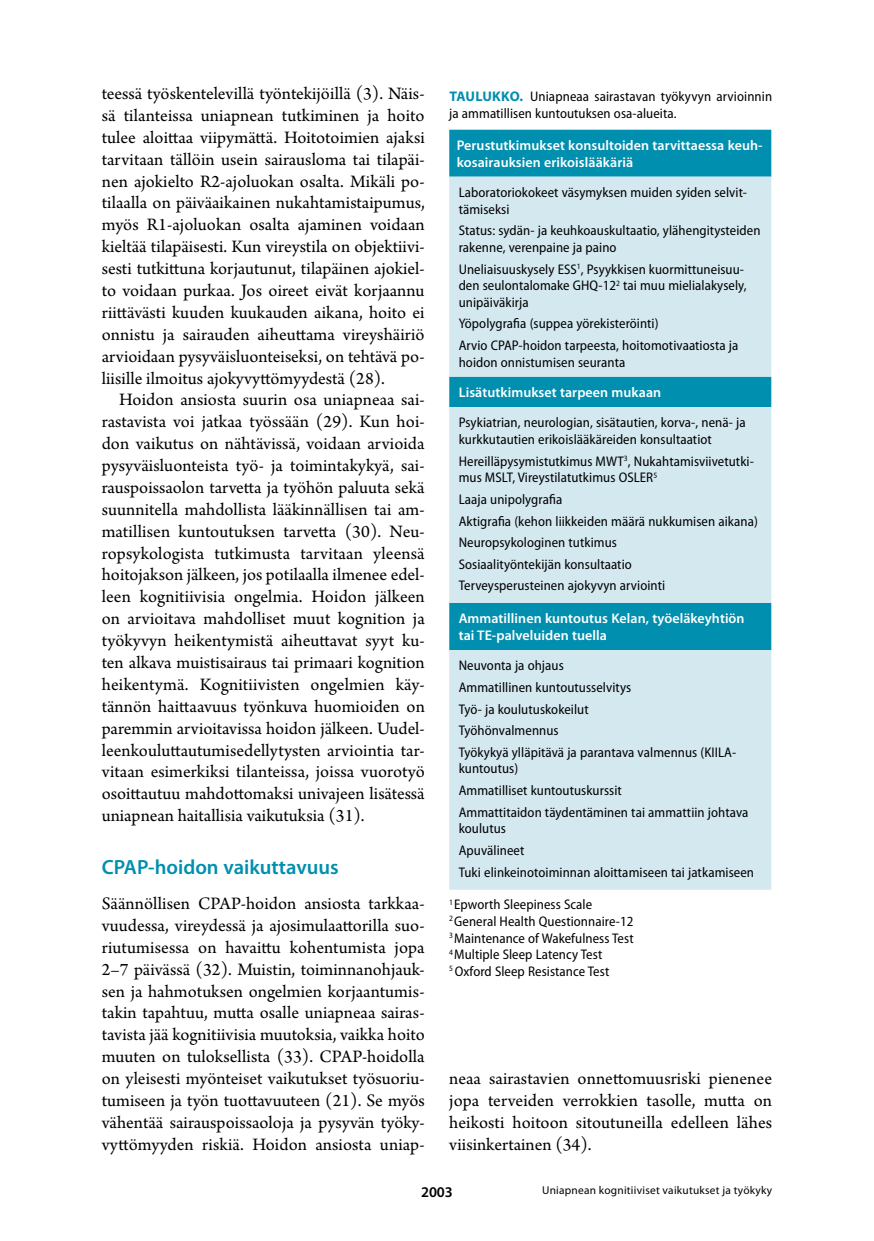
<style>
.page{position:relative;width:874px;height:1241px;background:#fff}
.page>*{position:absolute;margin:0;border:0;box-sizing:border-box;transform-origin:0 0}
.t1{font:600 20.65px "Myriad Pro";color:#008faf}
.t2{font:18.38px/21.9px "Arno Pro";color:#000;text-align:justify}
.t3{font:600 14.88px "Myriad Pro";color:#000}
.t4{font:semi-condensed 14px/21.5px "Myriad Pro";letter-spacing:.005em;color:#000}
.t5{font:600 14px/16.6px "Myriad Pro";letter-spacing:.005em;color:#fff}
.t6{font:11.38px "Myriad Pro";letter-spacing:.02em;color:#000}
.s1{font-weight:700;font-stretch:normal;color:#008faf}
</style>
<div class="page">
<div style="left:449px;top:130px;width:322px;height:47px;background:#008faf"></div>
<svg style="left:449px;top:177px;width:322px;height:712px;background:#bddee8"></svg>
<p class="t2" style="left:102px;top:84px;width:324px">teessä työskentelevillä työntekijöillä (3). Näis&shy;sä tilanteissa uniapnean tutkiminen ja hoito tulee aloittaa viipymättä. Hoitotoimien ajaksi tarvitaan tällöin usein sairausloma tai tilapäi&shy;nen ajokielto R2-ajoluokan osalta. Mikäli po&shy;tilaalla on päiväaikainen nukahtamistaipumus, myös R1-ajoluokan osalta ajaminen voidaan kieltää tilapäisesti. Kun vireystila on objektiivi&shy;sesti tutkittuna korjautunut, tilapäinen ajokiel&shy;to voidaan purkaa. Jos oireet eivät korjaannu riittävästi kuuden kuukauden aikana, hoito ei onnistu ja sairauden aiheuttama vireyshäiriö arvioidaan pysyväisluonteiseksi, on tehtävä po&shy;liisille ilmoitus ajokyvyttömyydestä (28).</p>
<p class="t2" style="left:102px;top:390px;width:324px;text-indent:17px">Hoidon ansiosta suurin osa uniapneaa sai&shy;rastavista voi jatkaa työssään (29). Kun hoi&shy;don vaikutus on nähtävissä, voidaan arvioida pysyväisluonteista työ- ja toimintakykyä, sai&shy;rauspoissaolon tarvetta ja työhön paluuta sekä suunnitella mahdollista lääkinnällisen tai am&shy;matillisen kuntoutuksen tarvetta (30). Neu&shy;ropsykologista tutkimusta tarvitaan yleensä hoitojakson jälkeen, jos potilaalla ilmenee edel&shy;leen kognitiivisia ongelmia. Hoidon jälkeen on arvioitava mahdolliset muut kognition ja työkyvyn heikentymistä aiheuttavat syyt ku&shy;ten alkava muistisairaus tai primaari kognition heikentymä. Kognitiivisten ongelmien käy&shy;tännön haittaavuus työnkuva huomioiden on paremmin arvioitavissa hoidon jälkeen. Uudel&shy;leenkouluttautumisedellytysten arviointia tar&shy;vitaan esimerkiksi tilanteissa, joissa vuorotyö osoittautuu mahdottomaksi univajeen lisätessä uniapnean haitallisia vaikutuksia (31).</p>
<p class="t1" style="left:102px;top:853px;width:238px">CPAP-hoidon vaikuttavuus</p>
<p class="t2" style="left:102px;top:893px;width:324px">Säännöllisen CPAP-hoidon ansiosta tarkkaa&shy;vuudessa, vireydessä ja ajosimulaattorilla suo&shy;riutumisessa on havaittu kohentumista jopa 2–7 päivässä (32). Muistin, toiminnanohjauk&shy;sen ja hahmotuksen ongelmien korjaantumis&shy;takin tapahtuu, mutta osalle uniapneaa sairas&shy;tavista jää kognitiivisia muutoksia, vaikka hoito muuten on tuloksellista (33). CPAP-hoidolla on yleisesti myönteiset vaikutukset työsuoriu&shy;tumiseen ja työn tuottavuuteen (21). Se myös vähentää sairauspoissaoloja ja pysyvän työky&shy;vyttömyyden riskiä. Hoidon ansiosta uniap-</p>
<p class="t4" style="left:449px;top:88px;width:324px;line-height:16.6px"><span class="s1">TAULUKKO.</span> Uniapneaa sairastavan työkyvyn arvioinnin ja ammatillisen kuntoutuksen osa-alueita.</p>
<p class="t5" style="left:456px;top:137px;width:307px">Perustutkimukset konsultoiden tarvittaessa keuh&shy;kosairauksien erikoislääkäriä</p>
<p class="t4" style="left:458px;top:184px;width:290px;line-height:16.6px">Laboratoriokokeet väsymyksen muiden syiden selvit&shy;tämiseksi</p>
<p class="t4" style="left:458px;top:222px;width:303px;line-height:16.6px">Status: sydän- ja keuhkoauskultaatio, ylähengitysteiden rakenne, verenpaine ja paino</p>
<p class="t4" style="left:458px;top:260px;width:289px;line-height:16.6px">Uneliaisuuskysely ESS<sup>1</sup>, Psyykkisen kuormittuneisuu&shy;den seulontalomake GHQ-12<sup>2</sup> tai muu mielialakysely, unipäiväkirja</p>
<p class="t4" style="left:458px;top:313px;width:281px">Yöpolygrafia (suppea yörekisteröinti)<br>Arvio CPAP-hoidon tarpeesta, hoitomotivaatiosta ja</p>
<p class="t4" style="left:458px;top:351px;width:168px">hoidon onnistumisen seuranta</p>
<p class="t5" style="left:458px;top:383px;width:204px">Lisätutkimukset tarpeen mukaan</p>
<p class="t4" style="left:458px;top:414px;width:288px;line-height:16.6px">Psykiatrian, neurologian, sisätautien, korva-, nenä- ja kurkkutautien erikoislääkäreiden konsultaatiot</p>
<p class="t4" style="left:458px;top:452px;width:296px;line-height:16.6px">Hereilläpysymistutkimus MWT<sup>3</sup>, Nukahtamisviivetutki&shy;mus MSLT, Vireystilatutkimus OSLER<sup>5</sup></p>
<p class="t4" style="left:458px;top:488px;width:300px">Laaja unipolygrafia<br>Aktigrafia (kehon liikkeiden määrä nukkumisen aikana)<br>Neuropsykologinen tutkimus<br>Sosiaalityöntekijän konsultaatio<br>Terveysperusteinen ajokyvyn arviointi</p>
<p class="t5" style="left:458px;top:610px;width:287px">Ammatillinen kuntoutus Kelan, työeläkeyhtiön tai TE-palveluiden tuella</p>
<p class="t4" style="left:458px;top:654px;width:278px">Neuvonta ja ohjaus<br>Ammatillinen kuntoutusselvitys<br>Työ- ja koulutuskokeilut<br>Työhönvalmennus<br>Työkykyä ylläpitävä ja parantava valmennus (KIILA-</p>
<p class="t4" style="left:458px;top:757px;width:291px">kuntoutus)<br>Ammatilliset kuntoutuskurssit<br>Ammattitaidon täydentäminen tai ammattiin johtava</p>
<p class="t4" style="left:458px;top:817px;width:297px">koulutus<br>Apuvälineet<br>Tuki elinkeinotoiminnan aloittamiseen tai jatkamiseen</p>
<p class="t4" style="left:449px;top:895px;width:186px;line-height:16.6px"><sup>1</sup> Epworth Sleepiness Scale<br><sup>2</sup>General Health Questionnaire-12<br><sup>3</sup>Maintenance of Wakefulness Test<br><sup>4</sup>Multiple Sleep Latency Test<br><sup>5</sup> Oxford Sleep Resistance Test</p>
<p class="t2" style="left:449px;top:1068px;width:324px">neaa sairastavien onnettomuusriski pienenee jopa terveiden verrokkien tasolle, mutta on heikosti hoitoon sitoutuneilla edelleen lähes viisinkertainen (34).</p>
<p class="t3" style="left:421px;top:1182px;width:33px">2003</p>
<p class="t6" style="left:542px;top:1183px;width:231px">Uniapnean kognitiiviset vaikutukset ja työkyky</p>
</div>
